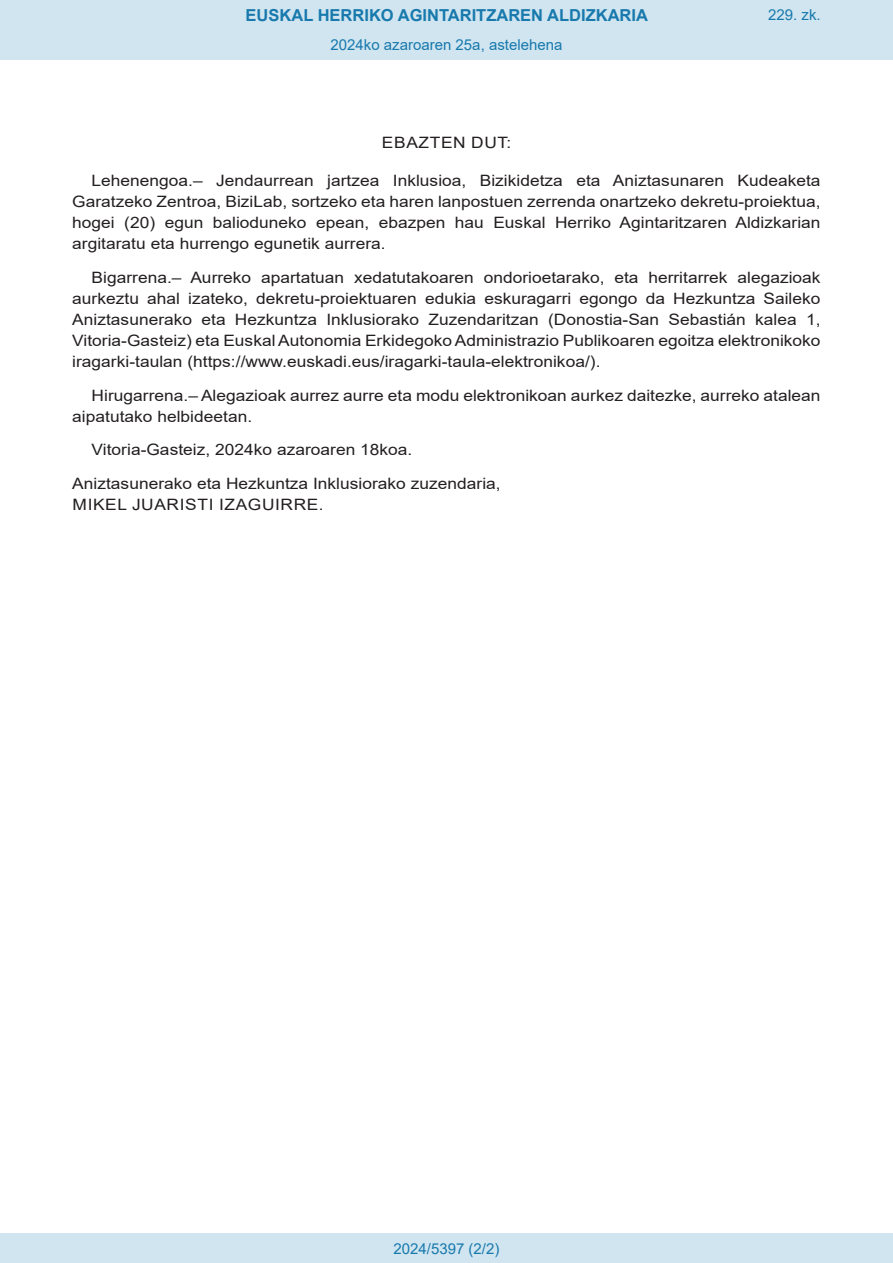
<style>
.page{position:relative;width:893px;height:1263px;background:#fff}
.page>*{position:absolute;margin:0;border:0;box-sizing:border-box;transform-origin:0 0}
.t1{font:700 16.5px "Arial";color:#1879ad}
.BOPVDetalle{font:15.6px/21px "Arial";color:#231f20;text-align:justify;scale:1.11 1}
.BOPVFirmaPuesto{font:15.6px "Arial";color:#231f20;scale:1.11 1}
.BOPVFirmaLugFec{font:15.6px "Arial";color:#231f20;scale:1.11 1}
.BOPVFirmaNombre{font:15.6px "Arial";letter-spacing:.035em;color:#231f20;scale:1.11 1}
.BOPVClave{font:15.6px "Arial";letter-spacing:.035em;color:#231f20;scale:1.11 1}
.Paginacion_Centro{font:15px "Arial";color:#1879ad}
</style>
<div class="page">
<div style="left:0;top:0;width:893px;height:60px;background:#d0e5f0"></div>
<div style="left:0;top:1233px;width:893px;height:30px;background:#d0e5f0"></div>
<p class="t1" style="left:246px;top:3px;width:404px">EUSKAL HERRIKO AGINTARITZAREN ALDIZKARIA</p>
<p class="Paginacion_Centro" style="left:331px;top:35px;width:233px">2024ko azaroaren 25a, astelehena</p>
<p class="Paginacion_Centro" style="left:768px;top:5px;width:54px">229. zk.</p>
<p class="BOPVClave" style="left:382px;top:132px;width:118px">EBAZTEN DUT:</p>
<p class="BOPVDetalle" style="left:72px;top:170px;width:676px;text-indent:19px">Lehenengoa.– Jendaurrean jartzea Inklusioa, Bizikidetza eta Aniztasunaren Kudeaketa Garatzeko Zentroa, BiziLab, sortzeko eta haren lanpostuen zerrenda onartzeko dekretu-proiektua, hogei (20) egun balioduneko epean, ebazpen hau Euskal Herriko Agintaritzaren Aldizkarian argitaratu eta hurrengo egunetik aurrera.</p>
<p class="BOPVDetalle" style="left:72px;top:267px;width:676px;text-indent:19px">Bigarrena.– Aurreko apartatuan xedatutakoaren ondorioetarako, eta herritarrek alegazioak aurkeztu ahal izateko, dekretu-proiektuaren edukia eskuragarri egongo da Hezkuntza Saileko Aniztasunerako eta Hezkuntza Inklusiorako Zuzendaritzan (Donostia-San Sebastián kalea 1, Vitoria-Gasteiz) eta Euskal Autonomia Erkidegoko Administrazio Publikoaren egoitza elektronikoko iragarki-taulan (https://www.euskadi.eus/iragarki-taula-elektronikoa/).</p>
<p class="BOPVDetalle" style="left:72px;top:385px;width:676px;text-indent:19px">Hirugarrena.– Alegazioak aurrez aurre eta modu elektronikoan aurkez daitezke, aurreko atalean aipatutako helbideetan.</p>
<p class="BOPVFirmaLugFec" style="left:92px;top:439px;width:290px">Vitoria-Gasteiz, 2024ko azaroaren 18koa.</p>
<p class="BOPVFirmaPuesto" style="left:72px;top:473px;width:387px">Aniztasunerako eta Hezkuntza Inklusiorako zuzendaria,</p>
<p class="BOPVFirmaNombre" style="left:73px;top:494px;width:228px">MIKEL JUARISTI IZAGUIRRE.</p>
<p class="Paginacion_Centro" style="left:393px;top:1238px;width:107px">2024/5397 (2/2)</p>
</div>
